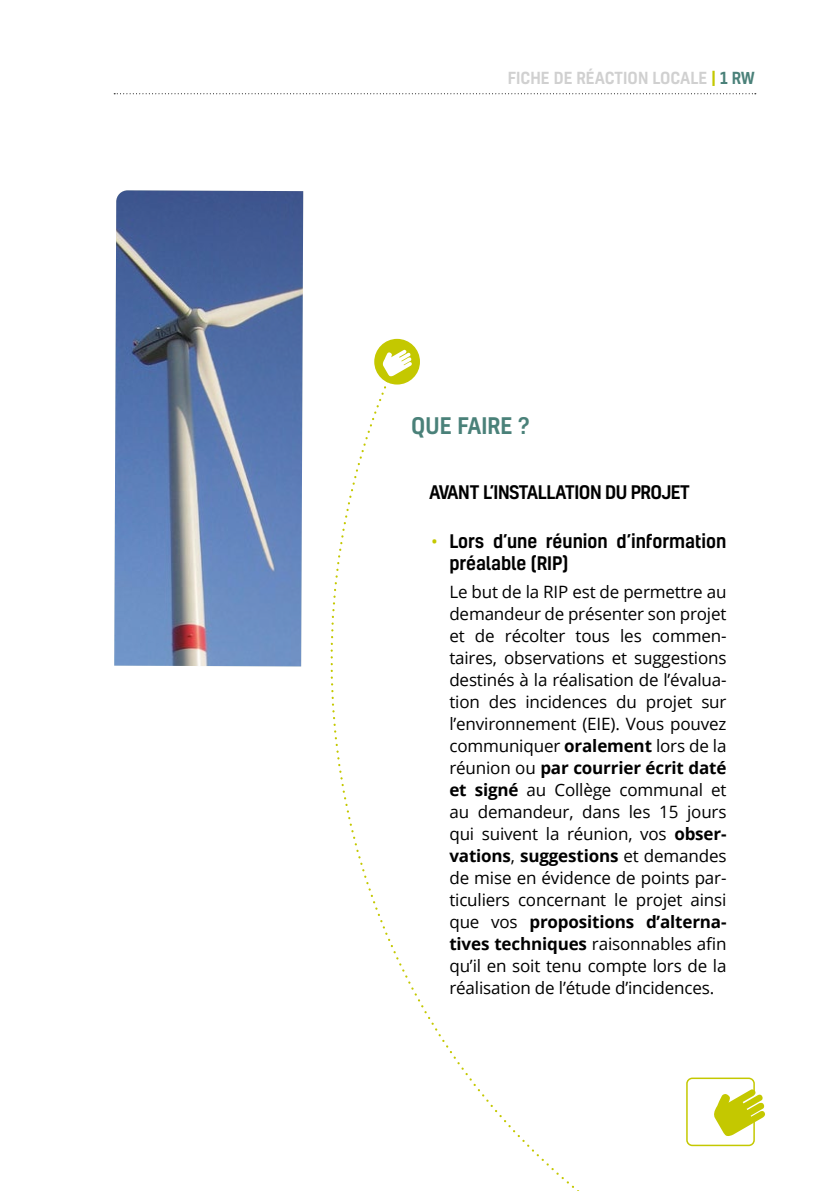
<style>
.page{position:relative;width:840px;height:1191px;background:#fff}
.page>*{position:absolute;margin:0;border:0;box-sizing:border-box;transform-origin:0 0}
.t1{font:500 22px "Kelson";color:#4a8179}
.t2{font:500 18px/21.6px "Kelson";letter-spacing:-.005em;color:#000}
.t3{font:500 18px "Kelson";letter-spacing:-.03em;color:#000}
.t4{font:17px/22px "Open Sans";letter-spacing:-.01em;color:#000;text-align:justify}
.t5{font:500 16px "Kelson";color:#d0d0d0}
.s1{color:#c4c800}
.s2{color:#4a8179}
.s3{font-family:"Open Sans";font-weight:400;color:#c4c800}
.s4{font-weight:700}
</style>
<div class="page">
<img style="left:114px;top:190px;width:189px;height:476px">
<svg style="left:260px;top:366px;width:320px;height:825px"></svg>
<div style="left:685px;top:1077px;width:69px;height:69px;border:2px solid #c4c800;border-radius:5px"></div>
<svg style="left:714px;top:1089px;width:51px;height:47px"></svg>
<svg style="left:114px;top:93px;width:641px;height:1px"></svg>
<div style="left:374px;top:339px;width:46px;height:45px;background:#c4c800;border-radius:50%"></div>
<svg style="left:382px;top:349px;width:30px;height:28px"></svg>
<p class="t5" style="left:507px;top:67px;width:248px">FICHE DE RÉACTION LOCALE <span class="s1">|</span> <span class="s2">1 RW</span></p>
<p class="t1" style="left:411px;top:410px;width:120px">QUE FAIRE ?</p>
<p class="t3" style="left:429px;top:479px;width:262px">AVANT L’INSTALLATION DU PROJET</p>
<p class="t2" style="left:449px;top:530px;width:278px;text-indent:-18px"><span class="s3">•</span> Lors d’une réunion d’information préalable (RIP)</p>
<p class="t4" style="left:449px;top:580px;width:278px">Le but de la RIP est de permettre au demandeur de présenter son projet et de récolter tous les commen&shy;taires, observations et suggestions destinés à la réalisation de l’évalua&shy;tion des incidences du projet sur l’environnement (EIE). Vous pouvez communiquer <span class="s4">oralement</span> lors de la réunion ou <span class="s4">par courrier écrit daté et signé</span> au Collège communal et au demandeur, dans les 15 jours qui suivent la réunion, vos <span class="s4">obser&shy;vations</span>, <span class="s4">suggestions</span> et demandes de mise en évidence de points par&shy;ticuliers concernant le projet ainsi que vos <span class="s4">propositions d’alterna&shy;tives techniques</span> raisonnables afin qu’il en soit tenu compte lors de la réalisation de l’étude d’incidences.</p>
</div>
